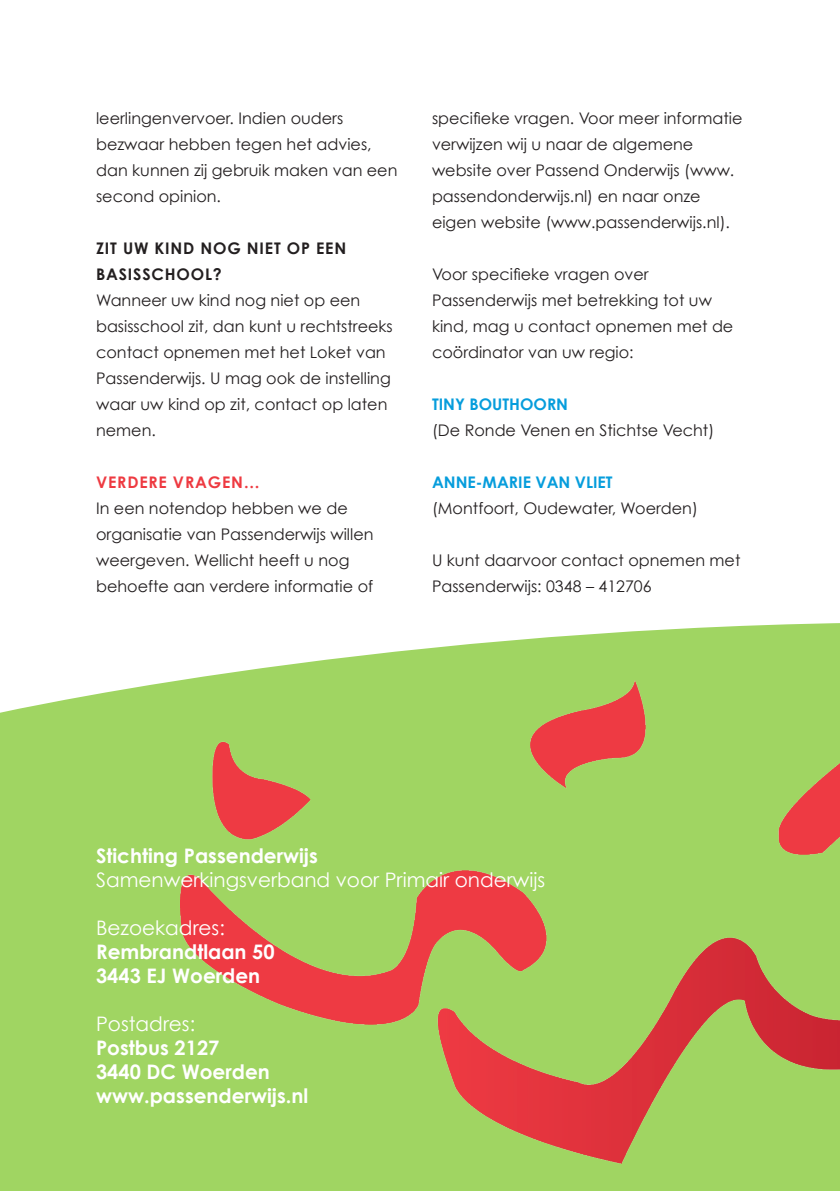
<style>
.page{position:relative;width:840px;height:1191px;background:#fff}
.page>*{position:absolute;margin:0;border:0;box-sizing:border-box;transform-origin:0 0}
.t1{font:700 20px "Century Gothic";color:#fff}
.t2{font:20px "Century Gothic";color:#fff}
.No_Spacing{font:16px/26px "Century Gothic";color:#231f20}
.titels{font:700 16px/26px "Century Gothic";letter-spacing:.05em;color:#231f20}
.No_Spacing-2{font:700 16px "Century Gothic";color:#069ddc}
.titels-2{font:700 16px "Century Gothic";letter-spacing:.05em;color:#ee3a41}
</style>
<div class="page">
<svg style="left:208px;top:623px;width:631px;height:53px;fill:#a0d562"></svg>
<img style="left:0;top:676px;width:839px;height:515px">
<p class="No_Spacing" style="left:96px;top:105px;width:303px">leerlingenvervoer. Indien ouders bezwaar hebben tegen het advies, dan kunnen zij gebruik maken van een second opinion.</p>
<p class="titels" style="left:96px;top:235px;width:251px">ZIT UW KIND NOG NIET OP EEN<br>BASISSCHOOL?</p>
<p class="No_Spacing" style="left:96px;top:287px;width:298px">Wanneer uw kind nog niet op een basisschool zit, dan kunt u rechtstreeks contact opnemen met het Loket van<br>Passenderwijs. U mag ook de instelling waar uw kind op zit, contact op laten nemen.</p>
<p class="titels-2" style="left:96px;top:472px;width:165px">VERDERE VRAGEN…</p>
<p class="No_Spacing" style="left:96px;top:495px;width:279px">In een notendop hebben we de organisatie van Passenderwijs willen weergeven. Wellicht heeft u nog behoefte aan verdere informatie of</p>
<p class="No_Spacing" style="left:432px;top:105px;width:312px">specifieke vragen. Voor meer informatie verwijzen wij u naar de algemene website over Passend Onderwijs (www. passendonderwijs.nl) en naar onze eigen website (www.passenderwijs.nl).</p>
<p class="No_Spacing" style="left:432px;top:261px;width:303px">Voor specifieke vragen over<br>Passenderwijs met betrekking tot uw kind, mag u contact opnemen met de coördinator van uw regio:</p>
<p class="No_Spacing-2" style="left:432px;top:394px;width:137px">TINY BOUTHOORN</p>
<p class="No_Spacing" style="left:432px;top:417px;width:283px">(De Ronde Venen en Stichtse Vecht)</p>
<p class="No_Spacing-2" style="left:432px;top:472px;width:182px">ANNE-MARIE VAN VLIET</p>
<p class="No_Spacing" style="left:432px;top:495px;width:267px">(Montfoort, Oudewater, Woerden)</p>
<p class="No_Spacing" style="left:432px;top:547px;width:310px">U kunt daarvoor contact opnemen met<br>Passenderwijs: 0348 – 412706</p>
<p class="t1" style="left:96px;top:843px;width:223px">Stichting Passenderwijs</p>
<p class="t2" style="left:96px;top:867px;width:450px">Samenwerkingsverband voor Primair onderwijs</p>
<p class="t2" style="left:96px;top:915px;width:130px">Bezoekadres:</p>
<p class="t1" style="left:96px;top:939px;width:180px">Rembrandtlaan 50</p>
<p class="t1" style="left:96px;top:963px;width:165px">3443 EJ Woerden</p>
<p class="t2" style="left:96px;top:1011px;width:101px">Postadres:</p>
<p class="t1" style="left:96px;top:1035px;width:125px">Postbus 2127</p>
<p class="t1" style="left:96px;top:1059px;width:175px">3440 DC Woerden</p>
<p class="t1" style="left:96px;top:1083px;width:213px">www.passenderwijs.nl</p>
</div>
